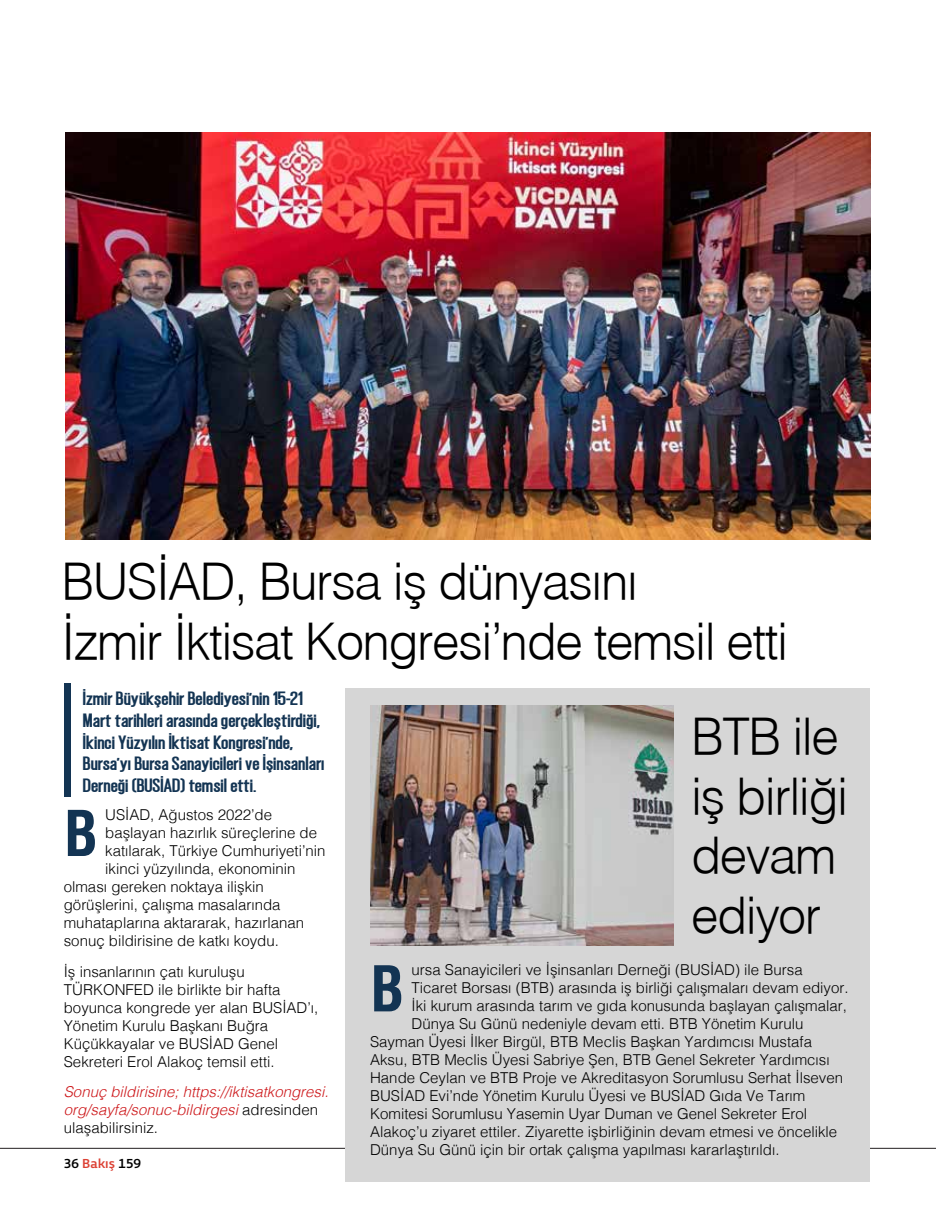
<style>
.page{position:relative;width:936px;height:1212px;background:#fff}
.page>*{position:absolute;margin:0;border:0;box-sizing:border-box;transform-origin:0 0}
.t1{font:61.5px "Helvetica Cond T Bold";color:#133453}
.t2{font:49.5px/59.4px "Helvetica T Light";letter-spacing:-.03em;color:#000}
.t3{font:800 18px/21.6px "Gatty";color:#133453;scale:1.2 1}
.t4{font:300 15px/18px "Helvetica";color:#000}
.t5{font:italic 300 15px/18px "Helvetica";color:#cd171a}
.t6{font:13.5px "Priva Three Pro";color:#000}
.s1{font-style:normal;color:#000}
.s2{color:#dc4134}
</style>
<div class="page">
<img style="left:66px;top:133px;width:804px;height:406px">
<hr style="left:0;top:1148px;width:935px;height:1px;background:#231f20">
<div style="left:65px;top:684px;width:6px;height:113px;background:#133453"></div>
<div style="left:345px;top:689px;width:524px;height:493px;background:#d6d6d6"></div>
<img style="left:370px;top:706px;width:303px;height:239px">
<h2 class="t2" style="left:156px;top:510px;width:15px">.</h2>
<h2 class="t2" style="left:61px;top:551px;width:728px">BUSIAD, Bursa iş dünyasını<br>Izmir Iktisat Kongresi’nde temsil etti</h2>
<h2 class="t2" style="left:61px;top:569px;width:15px">.</h2>
<h2 class="t2" style="left:173px;top:569px;width:15px">.</h2>
<p class="t3" style="left:83px;top:687px;width:203px">İzmir Büyükşehir Belediyesi’nin 15-21<br>Mart tarihleri arasında gerçekleştirdiği, İkinci Yüzyılın İktisat Kongresi’nde, Bursa’yı Bursa Sanayicileri ve İşinsanları Derneği (BUSİAD) temsil etti.</p>
<h1 class="t1" style="left:64px;top:796px;width:36px">B</h1>
<p class="t4" style="left:105px;top:804px;width:168px">USİAD, Ağustos 2022’de</p>
<p class="t4" style="left:105px;top:822px;width:213px">başlayan hazırlık süreçlerine de</p>
<p class="t4" style="left:105px;top:840px;width:222px">katılarak, Türkiye Cumhuriyeti’nin</p>
<p class="t4" style="left:105px;top:858px;width:192px">ikinci yüzyılında, ekonominin</p>
<p class="t4" style="left:64px;top:876px;width:202px">olması gereken noktaya ilişkin</p>
<p class="t4" style="left:64px;top:894px;width:218px">görüşlerini, çalışma masalarında</p>
<p class="t4" style="left:64px;top:912px;width:242px">muhataplarına aktararak, hazırlanan</p>
<p class="t4" style="left:64px;top:930px;width:217px">sonuç bildirisine de katkı koydu.</p>
<p class="t4" style="left:64px;top:961px;width:256px">İş insanlarının çatı kuruluşu<br>TÜRKONFED ile birlikte bir hafta boyunca kongrede yer alan BUSİAD’ı,<br>Yönetim Kurulu Başkanı Buğra<br>Küçükkayalar ve BUSİAD Genel<br>Sekreteri Erol Alakoç temsil etti.</p>
<p class="t5" style="left:64px;top:1082px;width:266px">Sonuç bildirisine; https://iktisatkongresi. org/sayfa/sonuc-bildirgesi <span class="s1">adresinden ulaşabilirsiniz.</span></p>
<p class="t6" style="left:64px;top:1154px;width:79px">36 <span class="s2">Bakış</span> 159</p>
<h2 class="t2" style="left:691px;top:706px;width:159px">BTB ile iş birliği devam ediyor</h2>
<p class="t4" style="left:411px;top:960px;width:392px">ursa Sanayicileri ve İşinsanları Derneği (BUSİAD) ile Bursa</p>
<p class="t4" style="left:411px;top:978px;width:438px">Ticaret Borsası (BTB) arasında iş birliği çalışmaları devam ediyor.</p>
<p class="t4" style="left:411px;top:996px;width:437px">İki kurum arasında tarım ve gıda konusunda başlayan çalışmalar,</p>
<p class="t4" style="left:411px;top:1014px;width:393px">Dünya Su Günü nedeniyle devam etti. BTB Yönetim Kurulu</p>
<p class="t4" style="left:370px;top:1032px;width:443px">Sayman Üyesi İlker Birgül, BTB Meclis Başkan Yardımcısı Mustafa</p>
<p class="t4" style="left:370px;top:1050px;width:461px">Aksu, BTB Meclis Üyesi Sabriye Şen, BTB Genel Sekreter Yardımcısı</p>
<p class="t4" style="left:370px;top:1068px;width:474px">Hande Ceylan ve BTB Proje ve Akreditasyon Sorumlusu Serhat İlseven</p>
<p class="t4" style="left:370px;top:1086px;width:437px">BUSİAD Evi’nde Yönetim Kurulu Üyesi ve BUSİAD Gıda Ve Tarım</p>
<p class="t4" style="left:370px;top:1104px;width:438px">Komitesi Sorumlusu Yasemin Uyar Duman ve Genel Sekreter Erol</p>
<p class="t4" style="left:370px;top:1122px;width:468px">Alakoç’u ziyaret ettiler. Ziyarette işbirliğinin devam etmesi ve öncelikle</p>
<p class="t4" style="left:370px;top:1140px;width:411px">Dünya Su Günü için bir ortak çalışma yapılması kararlaştırıldı.</p>
<h1 class="t1" style="left:370px;top:952px;width:36px">B</h1>
</div>
